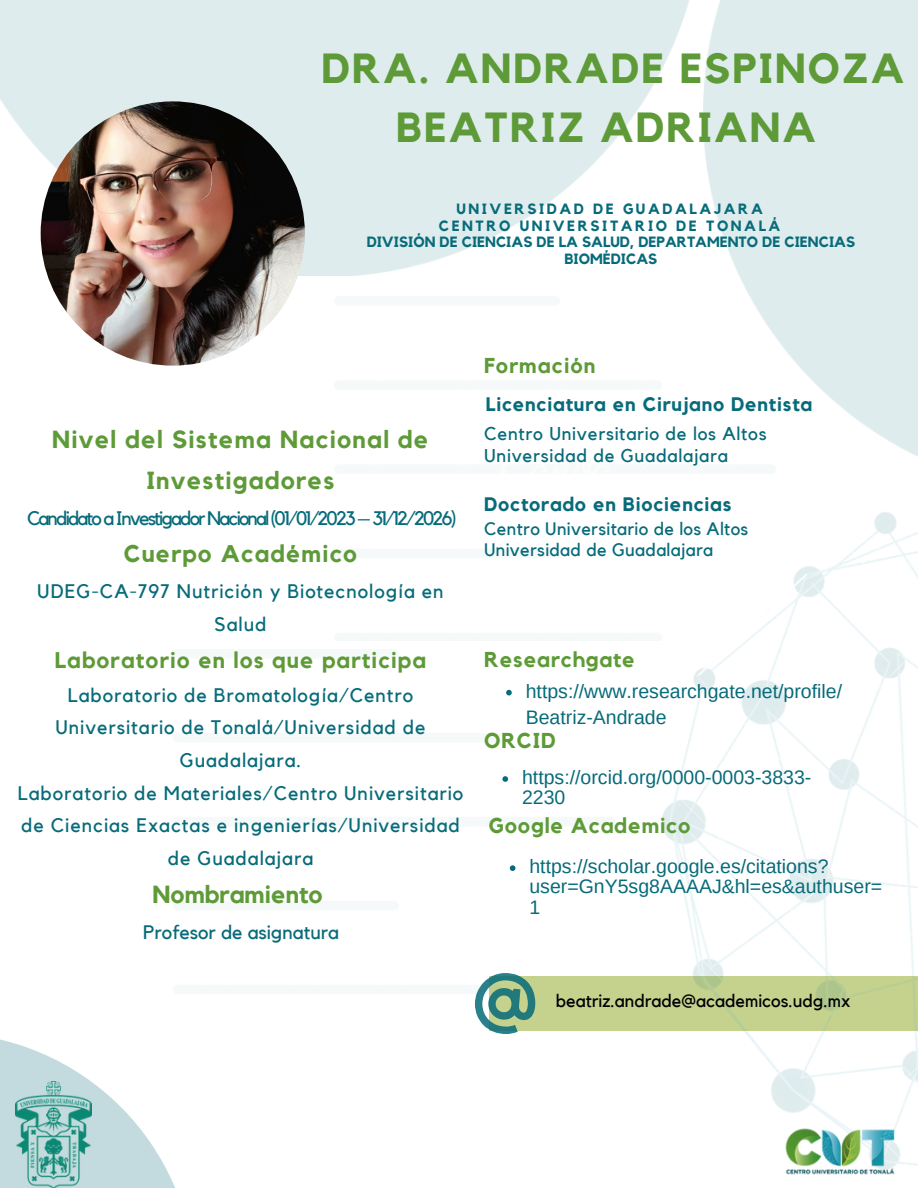
<style>
.page{position:relative;width:918px;height:1188px;background:#fff}
.page>*{position:absolute;margin:0;border:0;box-sizing:border-box;transform-origin:0 0}
.t1{font:700 78.15px "Kollektif";color:#076b79}
.t2{font:700 42px/58.3px "Kollektif";letter-spacing:.05em;color:#5e9b38;text-align:center}
.t3{font:700 24.6px/41.7px "Kollektif";letter-spacing:.05em;color:#5e9b38;text-align:center}
.t4{font:700 24.6px "Kollektif";color:#5e9b38}
.t5{font:700 24px "Kollektif";letter-spacing:.05em;color:#5e9b38}
.t6{font:700 22.5px "Kollektif";letter-spacing:.05em;color:#5e9b38}
.t7{font:700 21.45px "Kollektif";letter-spacing:.04em;color:#5e9b38}
.t8{font:19.5px/32.7px "Kollektif";letter-spacing:.05em;color:#076b79;text-align:center}
.t9{font:19.5px/20.2px "Arimo";color:#076b79}
.t10{font:19.5px "Kollektif";letter-spacing:-.095em;color:#076b79}
.t11{font:700 19.5px "Kollektif";letter-spacing:.04em;color:#076b79}
.t12{font:19.5px "Kollektif";color:#076b79}
.t13{font:18.45px/22.5px "Kollektif";letter-spacing:.04em;color:#076b79}
.t14{font:18px/21.3px "Kollektif";letter-spacing:.02em;color:#076b79}
.t15{font:18px "Kollektif";color:#000}
.t16{font:700 14.85px/16.8px "Kollektif";color:#076b79;text-align:center}
</style>
<div class="page">
<div style="left:489px;top:977px;width:429px;height:53px;background:#c5d28e"></div>
<img style="left:662px;top:512px;width:256px;height:654px">
<img style="left:662px;top:512px;width:115px;height:129px">
<img style="left:0;top:0;width:690px;height:276px">
<img style="left:41px;top:101px;width:264px;height:265px;border-radius:50%">
<img style="left:784px;top:1126px;width:112px;height:49px">
<svg style="left:0;top:1039px;width:175px;height:149px"></svg>
<svg style="left:502px;top:776px;width:6px;height:6px"></svg>
<svg style="left:510px;top:865px;width:5px;height:6px"></svg>
<svg style="left:506px;top:690px;width:6px;height:5px"></svg>
<h2 class="t2" style="left:322px;top:41px;width:584px">DRA. ANDRADE ESPINOZA<br>BEATRIZ ADRIANA</h2>
<p class="t16" style="left:367px;top:201px;width:490px">UNIVERSIDAD DE GUADALAJARA<br>CENTRO UNIVERSITARIO DE TONALÁ<br>DIVISIÓN DE CIENCIAS DE LA SALUD, DEPARTAMENTO DE CIENCIAS<br>BIOMÉDICAS</p>
<p class="t7" style="left:484px;top:356px;width:113px">Formación</p>
<p class="t3" style="left:52px;top:419px;width:378px">Nivel del Sistema Nacional de<br>Investigadores</p>
<p class="t10" style="left:27px;top:509px;width:431px">Candidato a Investigador Nacional (01/01/2023 – 31/12/2026)</p>
<p class="t5" style="left:124px;top:543px;width:235px">Cuerpo Académico</p>
<p class="t8" style="left:37px;top:576px;width:408px">UDEG-CA-797 Nutrición y Biotecnología en<br>Salud</p>
<p class="t6" style="left:55px;top:650px;width:373px">Laboratorio en los que participa</p>
<p class="t8" style="left:18px;top:679px;width:447px">Laboratorio de Bromatología/Centro Universitario de Tonalá/Universidad de Guadalajara.<br>Laboratorio de Materiales/Centro Universitario de Ciencias Exactas e ingenierías/Universidad de Guadalajara</p>
<p class="t4" style="left:153px;top:883px;width:172px">Nombramiento</p>
<p class="t12" style="left:143px;top:923px;width:197px">Profesor de asignatura</p>
<p class="t11" style="left:486px;top:395px;width:328px">Licenciatura en Cirujano Dentista</p>
<p class="t13" style="left:484px;top:423px;width:284px">Centro Universitario de los Altos<br>Universidad de Guadalajara</p>
<p class="t11" style="left:484px;top:495px;width:249px">Doctorado en Biociencias</p>
<p class="t14" style="left:484px;top:518px;width:266px">Centro Universitario de los Altos<br>Universidad de Guadalajara</p>
<p class="t7" style="left:484px;top:649px;width:152px">Researchgate</p>
<p class="t9" style="left:526px;top:678px;width:318px;line-height:25.8px">https://www.researchgate.net/profile/<br>Beatriz-Andrade</p>
<p class="t7" style="left:484px;top:731px;width:73px">ORCID</p>
<p class="t9" style="left:522px;top:767px;width:291px">https://orcid.org/0000-0003-3833-<br>2230</p>
<p class="t7" style="left:489px;top:816px;width:203px">Google Academico</p>
<p class="t9" style="left:529px;top:856px;width:354px">https://scholar.google.es/citations? user=GnY5sg8AAAAJ&amp;hl=es&amp;authuser=<br>1</p>
<h1 class="t1" style="left:472px;top:967px;width:67px">@</h1>
<p class="t15" style="left:556px;top:993px;width:296px">beatriz.andrade@academicos.udg.mx</p>
</div>
